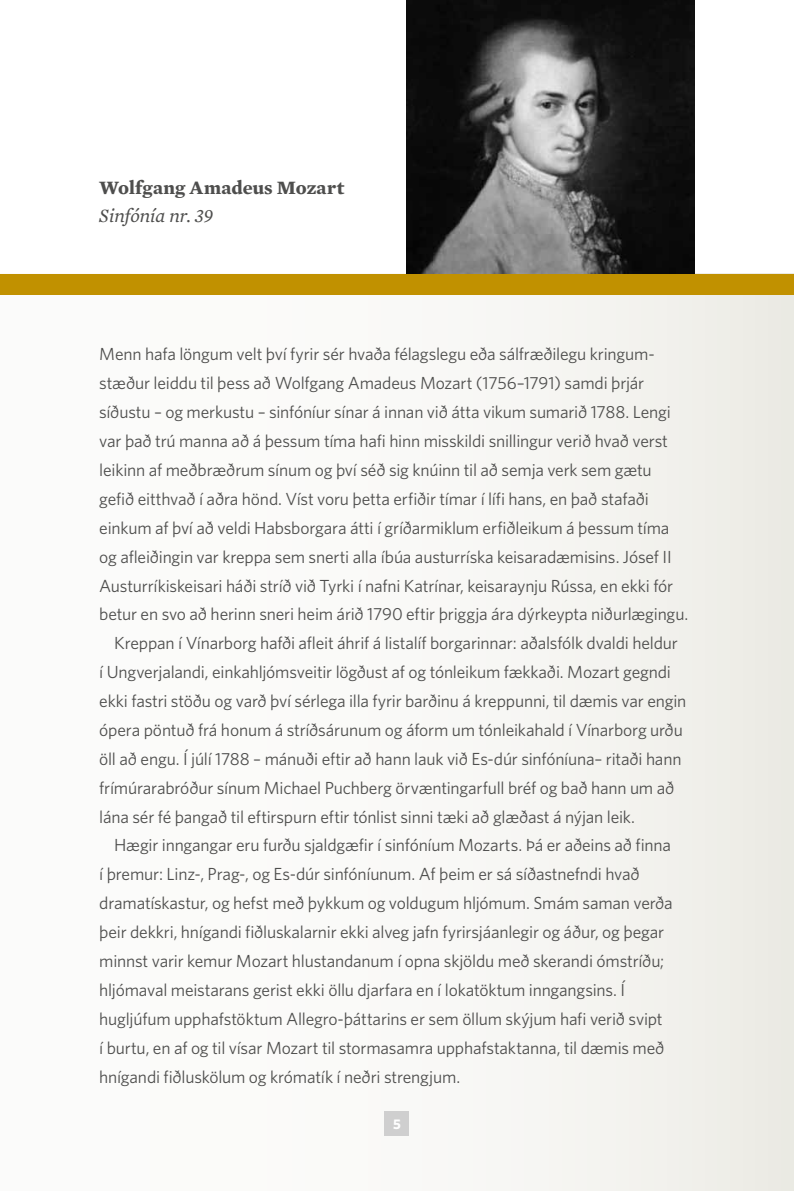
<style>
.page{position:relative;width:794px;height:1191px;background:#fff}
.page>*{position:absolute;margin:0;border:0;box-sizing:border-box;transform-origin:0 0}
.t1{font:700 19.25px "Mercury Text G2";letter-spacing:.01em;color:#4e4e4d}
.t2{font:italic 19.25px "Mercury Text G2";letter-spacing:-.01em;color:#4e4e4d}
.t3{font:17.5px "Whitney";letter-spacing:-.01em;color:#4e4e4d}
.t4{font:700 14px "Whitney";color:#fff}
</style>
<div class="page">
<div style="left:0;top:274px;width:794px;height:917px;background:linear-gradient(to right,#fff,#f0efea)"></div>
<div style="left:384px;top:1111px;width:25px;height:25px;background:#cfcfcf"></div>
<div style="left:0;top:274px;width:794px;height:21px;background:#c19100"></div>
<img style="left:407px;top:0;width:287px;height:274px">
<p class="t1" style="left:99px;top:176px;width:247px">Wolfgang Amadeus Mozart</p>
<p class="t2" style="left:99px;top:205px;width:116px">Sinfónía nr. 39</p>
<p class="t3" style="left:99px;top:344px;width:555px">Menn hafa löngum velt því fyrir sér hvaða félagslegu eða sálfræðilegu kringum-</p>
<p class="t3" style="left:99px;top:373px;width:546px">stæður leiddu til þess að Wolfgang Amadeus Mozart (1756–1791) samdi þrjár</p>
<p class="t3" style="left:99px;top:402px;width:573px">síðustu – og merkustu – sinfóníur sínar á innan við átta vikum sumarið 1788. Lengi</p>
<p class="t3" style="left:99px;top:430px;width:570px">var það trú manna að á þessum tíma hafi hinn misskildi snillingur verið hvað verst</p>
<p class="t3" style="left:99px;top:459px;width:554px">leikinn af meðbræðrum sínum og því séð sig knúinn til að semja verk sem gætu</p>
<p class="t3" style="left:99px;top:488px;width:551px">gefið eitthvað í aðra hönd. Víst voru þetta erfiðir tímar í lífi hans, en það stafaði</p>
<p class="t3" style="left:99px;top:517px;width:572px">einkum af því að veldi Habsborgara átti í gríðarmiklum erfiðleikum á þessum tíma</p>
<p class="t3" style="left:99px;top:546px;width:574px">og afleiðingin var kreppa sem snerti alla íbúa austurríska keisaradæmisins. Jósef II</p>
<p class="t3" style="left:99px;top:575px;width:575px">Austurríkiskeisari háði stríð við Tyrki í nafni Katrínar, keisaraynju Rússa, en ekki fór</p>
<p class="t3" style="left:99px;top:604px;width:590px">betur en svo að herinn sneri heim árið 1790 eftir þriggja ára dýrkeypta niðurlægingu.</p>
<p class="t3" style="left:114px;top:633px;width:565px">Kreppan í Vínarborg hafði afleit áhrif á listalíf borgarinnar: aðalsfólk dvaldi heldur</p>
<p class="t3" style="left:99px;top:661px;width:573px">í Ungverjalandi, einkahljómsveitir lögðust af og tónleikum fækkaði. Mozart gegndi</p>
<p class="t3" style="left:99px;top:690px;width:588px">ekki fastri stöðu og varð því sérlega illa fyrir barðinu á kreppunni, til dæmis var engin</p>
<p class="t3" style="left:99px;top:719px;width:585px">ópera pöntuð frá honum á stríðsárunum og áform um tónleikahald í Vínarborg urðu</p>
<p class="t3" style="left:99px;top:748px;width:584px">öll að engu. Í júlí 1788 – mánuði eftir að hann lauk við Es-dúr sinfóníuna– ritaði hann</p>
<p class="t3" style="left:99px;top:777px;width:576px">frímúrarabróður sínum Michael Puchberg örvæntingarfull bréf og bað hann um að</p>
<p class="t3" style="left:99px;top:806px;width:537px">lána sér fé þangað til eftirspurn eftir tónlist sinni tæki að glæðast á nýjan leik.</p>
<p class="t3" style="left:114px;top:835px;width:558px">Hægir inngangar eru furðu sjaldgæfir í sinfóníum Mozarts. Þá er aðeins að finna</p>
<p class="t3" style="left:99px;top:864px;width:542px">í þremur: Linz-, Prag-, og Es-dúr sinfóníunum. Af þeim er sá síðastnefndi hvað</p>
<p class="t3" style="left:99px;top:892px;width:575px">dramatískastur, og hefst með þykkum og voldugum hljómum. Smám saman verða</p>
<p class="t3" style="left:99px;top:921px;width:566px">þeir dekkri, hnígandi fiðluskalarnir ekki alveg jafn fyrirsjáanlegir og áður, og þegar</p>
<p class="t3" style="left:99px;top:950px;width:566px">minnst varir kemur Mozart hlustandanum í opna skjöldu með skerandi ómstríðu;</p>
<p class="t3" style="left:99px;top:979px;width:527px">hljómaval meistarans gerist ekki öllu djarfara en í lokatöktum inngangsins. Í</p>
<p class="t3" style="left:99px;top:1008px;width:565px">hugljúfum upphafstöktum Allegro-þáttarins er sem öllum skýjum hafi verið svipt</p>
<p class="t3" style="left:99px;top:1037px;width:567px">í burtu, en af og til vísar Mozart til stormasamra upphafstaktanna, til dæmis með</p>
<p class="t3" style="left:99px;top:1066px;width:362px">hnígandi fiðluskölum og krómatík í neðri strengjum.</p>
<p class="t4" style="left:393px;top:1115px;width:9px">5</p>
</div>
